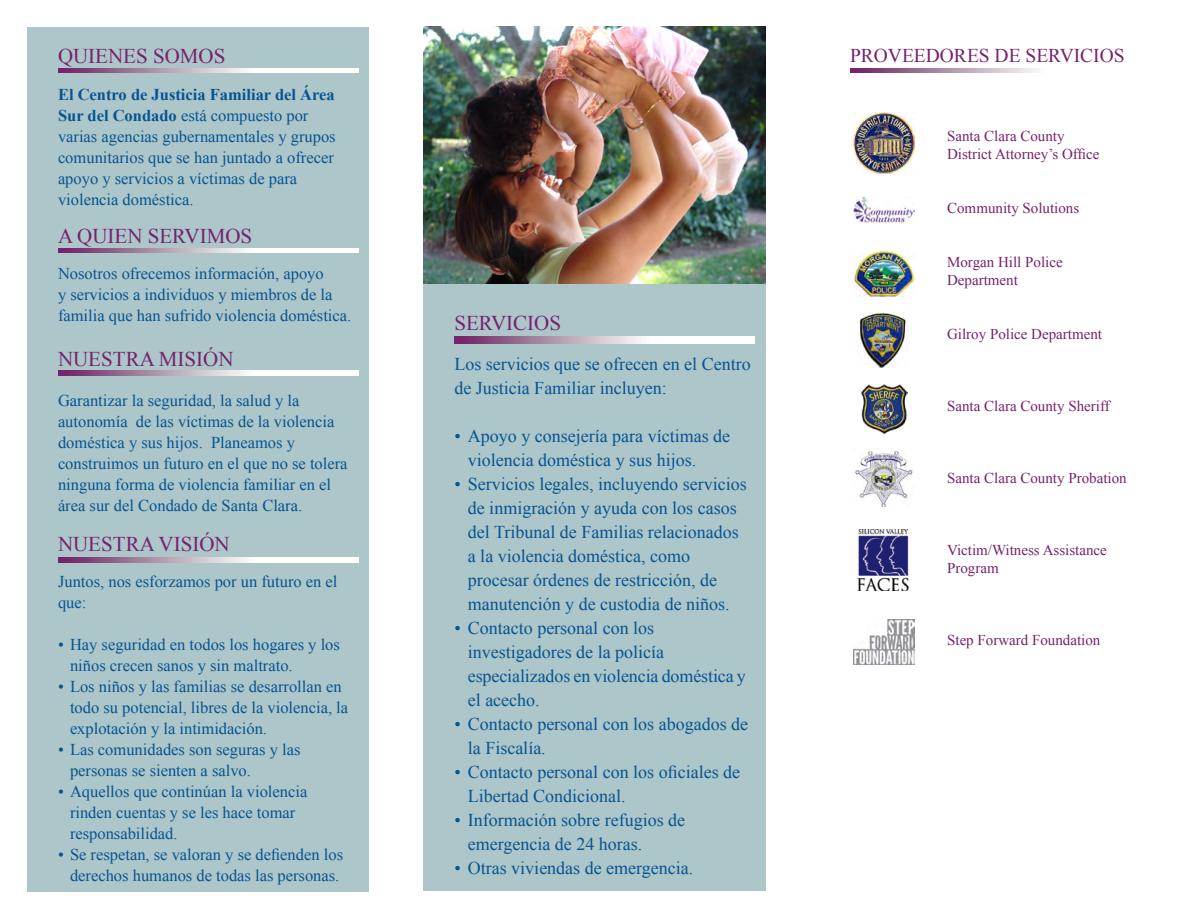
<style>
.page{position:relative;width:1188px;height:918px;background:#fff}
.page>*{position:absolute;margin:0;border:0;box-sizing:border-box;transform-origin:0 0}
.t1{font:21px "Times New Roman";color:#77226c}
.t2{font:19.5px "Times New Roman";color:#77226c}
.t3{font:18px/24px "Times New Roman";color:#065492}
.t4{font:16.5px/21px "Times New Roman";color:#065492}
.t5{font:15px/18px "Times New Roman";color:#77226c}
.s1{font-weight:700}
</style>
<div class="page">
<div style="left:423px;top:27px;width:342px;height:864px;background:#acc6c9"></div>
<img style="left:423px;top:27px;width:342px;height:256px">
<svg style="left:454px;top:336px;width:301px;height:8px;background:#ccb8c8"></svg>
<div style="left:27px;top:27px;width:342px;height:864px;background:#acc6c9"></div>
<svg style="left:58px;top:68px;width:301px;height:5px;background:#ccb8c8"></svg>
<svg style="left:58px;top:557px;width:301px;height:5px;background:#ccb8c8"></svg>
<svg style="left:58px;top:371px;width:301px;height:4px"></svg>
<svg style="left:850px;top:68px;width:186px;height:5px"></svg>
<img style="left:853px;top:113px;width:62px;height:61px">
<img style="left:853px;top:250px;width:62px;height:47px">
<img style="left:861px;top:384px;width:47px;height:51px">
<img style="left:854px;top:450px;width:59px;height:57px">
<img style="left:857px;top:529px;width:52px;height:62px">
<img style="left:853px;top:620px;width:62px;height:45px">
<img style="left:853px;top:196px;width:62px;height:26px">
<img style="left:859px;top:313px;width:49px;height:55px">
<svg style="left:58px;top:248px;width:301px;height:5px;background:#ccb8c8"></svg>
<p class="t1" style="left:58px;top:42px;width:169px">QUIENES SOMOS</p>
<p class="t4" style="left:58px;top:84px;width:279px"><span class="s1">El Centro de Justicia Familiar del Área Sur del Condado</span> está compuesto por varias agencias gubernamentales y grupos comunitarios que se han juntado a ofrecer apoyo y servicios a víctimas de para violencia doméstica.</p>
<p class="t1" style="left:58px;top:222px;width:196px">A QUIEN SERVIMOS</p>
<p class="t4" style="left:58px;top:263px;width:295px">Nosotros ofrecemos información, apoyo<br>y servicios a individuos y miembros de la familia que han sufrido violencia doméstica.</p>
<p class="t1" style="left:58px;top:345px;width:177px">NUESTRA MISIÓN</p>
<p class="t4" style="left:58px;top:390px;width:291px">Garantizar la seguridad, la salud y la autonomía de las víctimas de la violencia doméstica y sus hijos. Planeamos y construimos un futuro en el que no se tolera ninguna forma de violencia familiar en el área sur del Condado de Santa Clara.</p>
<p class="t1" style="left:58px;top:530px;width:173px">NUESTRA VISIÓN</p>
<p class="t4" style="left:58px;top:570px;width:281px">Juntos, nos esforzamos por un futuro en el que:</p>
<p class="t4" style="left:70px;top:633px;width:271px;text-indent:-12px">• Hay seguridad en todos los hogares y los niños crecen sanos y sin maltrato.</p>
<p class="t4" style="left:70px;top:675px;width:280px;text-indent:-12px">• Los niños y las familias se desarrollan en todo su potencial, libres de la violencia, la explotación y la intimidación.</p>
<p class="t4" style="left:70px;top:738px;width:232px;text-indent:-12px">• Las comunidades son seguras y las personas se sienten a salvo.</p>
<p class="t4" style="left:70px;top:780px;width:239px;text-indent:-12px">• Aquellos que continúan la violencia rinden cuentas y se les hace tomar responsabilidad.</p>
<p class="t4" style="left:58px;top:843px;width:287px;text-align:center">• Se respetan, se valoran y se defienden los derechos humanos de todas las personas.</p>
<p class="t1" style="left:454px;top:309px;width:108px">SERVICIOS</p>
<p class="t3" style="left:454px;top:352px;width:298px">Los servicios que se ofrecen en el Centro de Justicia Familiar incluyen:</p>
<p class="t3" style="left:468px;top:424px;width:264px;text-indent:-14px">• Apoyo y consejería para víctimas de violencia doméstica y sus hijos.</p>
<p class="t3" style="left:468px;top:472px;width:280px;text-indent:-14px">• Servicios legales, incluyendo servicios de inmigración y ayuda con los casos del Tribunal de Familias relacionados a la violencia doméstica, como procesar órdenes de restricción, de manutención y de custodia de niños.</p>
<p class="t3" style="left:468px;top:616px;width:280px;text-indent:-14px">• Contacto personal con los investigadores de la policía especializados en violencia doméstica y el acecho.</p>
<p class="t3" style="left:468px;top:712px;width:282px;text-indent:-14px">• Contacto personal con los abogados de la Fiscalía.</p>
<p class="t3" style="left:468px;top:760px;width:274px;text-indent:-14px">• Contacto personal con los oficiales de<br>Libertad Condicional.</p>
<p class="t3" style="left:468px;top:808px;width:219px;text-indent:-14px">• Información sobre refugios de emergencia de 24 horas.</p>
<p class="t3" style="left:454px;top:856px;width:241px">• Otras viviendas de emergencia.</p>
<p class="t2" style="left:850px;top:43px;width:276px">PROVEEDORES DE SERVICIOS</p>
<p class="t5" style="left:947px;top:127px;width:154px">Santa Clara County<br>District Attorney’s Office</p>
<p class="t5" style="left:947px;top:199px;width:134px">Community Solutions</p>
<p class="t5" style="left:947px;top:253px;width:117px">Morgan Hill Police<br>Department</p>
<p class="t5" style="left:947px;top:325px;width:156px">Gilroy Police Department</p>
<p class="t5" style="left:947px;top:397px;width:164px">Santa Clara County Sheriff</p>
<p class="t5" style="left:947px;top:469px;width:181px">Santa Clara County Probation</p>
<p class="t5" style="left:947px;top:541px;width:161px">Victim/Witness Assistance<br>Program</p>
<p class="t5" style="left:947px;top:631px;width:155px">Step Forward Foundation</p>
</div>
